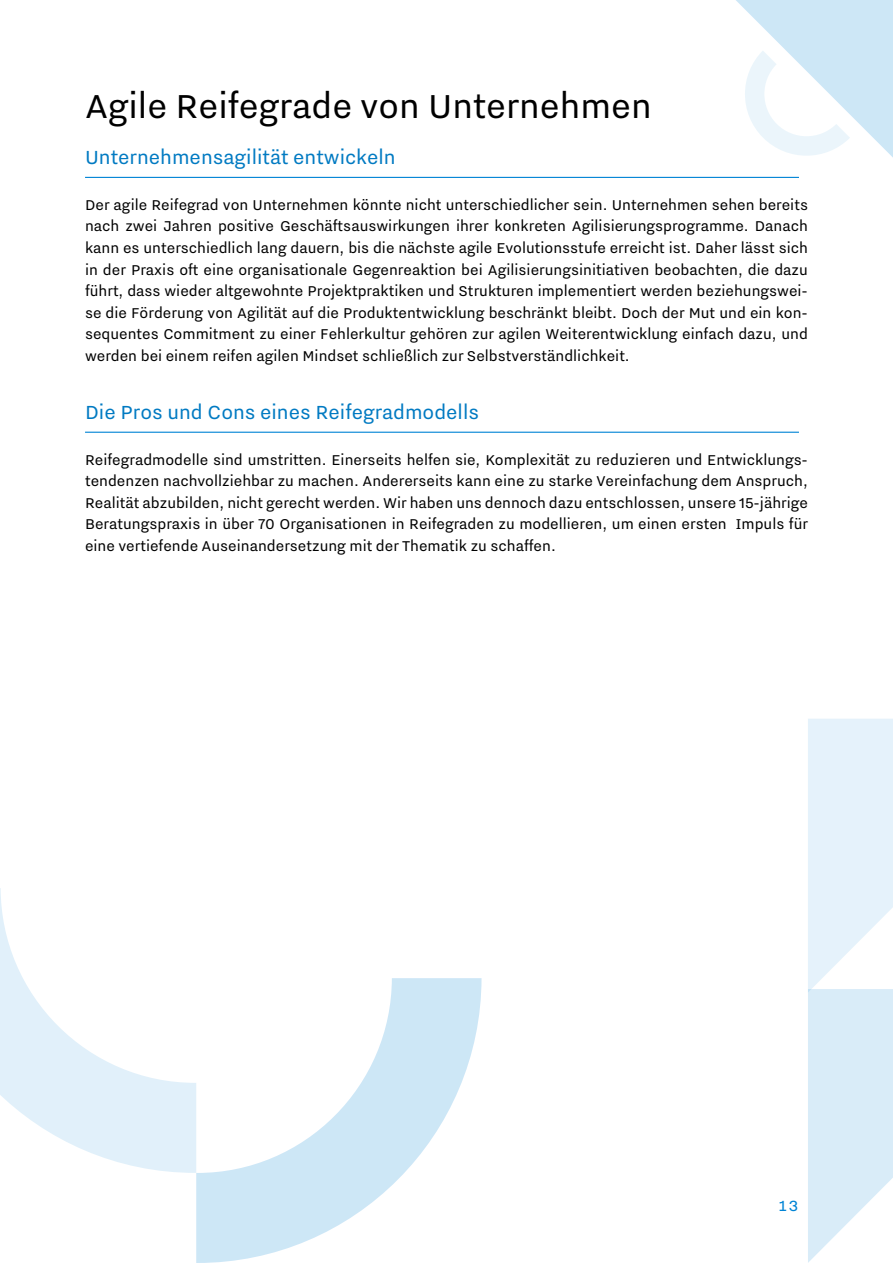
<style>
.page{position:relative;width:893px;height:1263px;background:#fff}
.page>*{position:absolute;margin:0;border:0;box-sizing:border-box;transform-origin:0 0}
.t1{font:42px "Nitti Grotesk";color:#000}
.t2{font:24px "Nitti Grotesk";color:#007ac2}
.t3{font:18px/21.6px "Nitti Grotesk";color:#000;text-align:justify}
.t4{font:18px "Nitti";color:#0084d5}
</style>
<div class="page">
<svg style="left:653px;top:0;width:240px;height:177px"></svg>
<hr style="left:85px;top:177px;width:714px;height:1px;background:#0084d5">
<hr style="left:85px;top:432px;width:714px;height:1px;background:#0084d5">
<svg style="left:196px;top:978px;width:286px;height:285px"></svg>
<svg style="left:0;top:888px;width:196px;height:285px"></svg>
<svg style="left:808px;top:719px;width:85px;height:544px"></svg>
<h1 class="t1" style="left:85px;top:86px;width:568px">Agile Reifegrade von Unternehmen</h1>
<h2 class="t2" style="left:85px;top:145px;width:312px">Unternehmensagilität entwickeln</h2>
<p class="t3" style="left:85px;top:194px;width:724px">Der agile Reifegrad von Unternehmen könnte nicht unterschiedlicher sein. Unternehmen sehen bereits nach zwei Jahren positive Geschäftsauswirkungen ihrer konkreten Agilisierungsprogramme. Danach kann es unterschiedlich lang dauern, bis die nächste agile Evolutionsstufe erreicht ist. Daher lässt sich in der Praxis oft eine organisationale Gegenreaktion bei Agilisierungsinitiativen beobachten, die dazu führt, dass wieder altgewohnte Projektpraktiken und Strukturen implementiert werden beziehungswei&shy;se die Förderung von Agilität auf die Produktentwicklung beschränkt bleibt. Doch der Mut und ein kon&shy;sequentes Commitment zu einer Fehlerkultur gehören zur agilen Weiterentwicklung einfach dazu, und werden bei einem reifen agilen Mindset schließlich zur Selbstverständlichkeit.</p>
<h2 class="t2" style="left:85px;top:400px;width:396px">Die Pros und Cons eines Reifegradmodells</h2>
<p class="t3" style="left:85px;top:448px;width:724px">Reifegradmodelle sind umstritten. Einerseits helfen sie, Komplexität zu reduzieren und Entwicklungs&shy;tendenzen nachvollziehbar zu machen. Andererseits kann eine zu starke Vereinfachung dem Anspruch, Realität abzubilden, nicht gerecht werden. Wir haben uns dennoch dazu entschlossen, unsere 15-jährige Beratungspraxis in über 70 Organisationen in Reifegraden zu modellieren, um einen ersten Impuls für eine vertiefende Auseinandersetzung mit der Thematik zu schaffen.</p>
<p class="t4" style="left:777px;top:1196px;width:23px">13</p>
</div>
